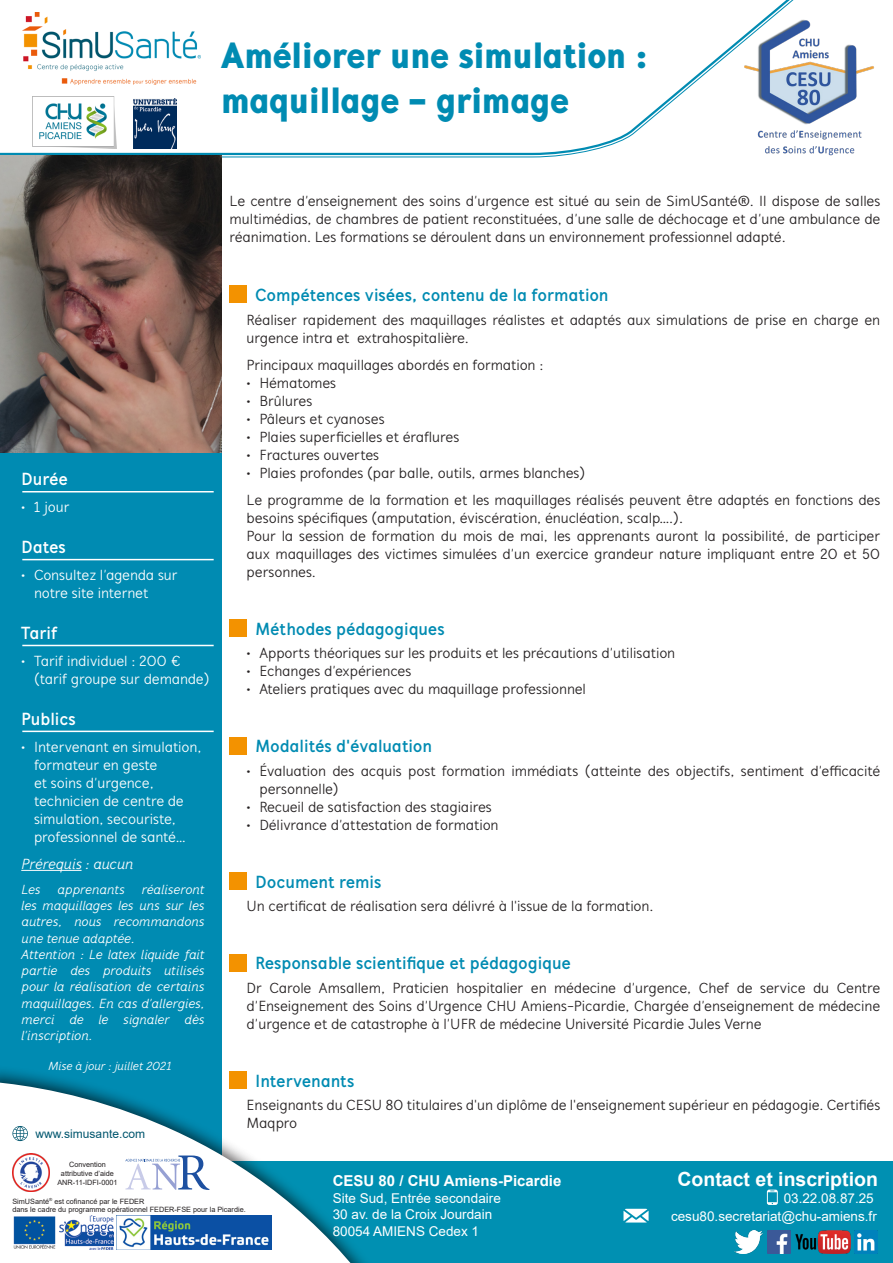
<style>
.page{position:relative;width:893px;height:1263px;background:#fff}
.page>*{position:absolute;margin:0;border:0;box-sizing:border-box;transform-origin:0 0}
.t1{font:900 37.5px/45px "Mucho Sans";letter-spacing:-.01em;color:#008bb2}
.t2{font:700 19.5px "Arial";color:#fff}
.t3{font:700 18px "Mucho Sans";letter-spacing:-.005em;color:#008bb2}
.t4{font:700 18px "Mucho Sans";color:#fff}
.t5{font:15px/18px "Mucho Sans";letter-spacing:-.005em;color:#231f20}
.t6{font:15px/18px "Mucho Sans";letter-spacing:-.01em;color:#fff}
.t7{font:700 15px "Arial";color:#fff}
.t8{font:italic 15px "Mucho Sans";letter-spacing:-.005em;color:#fff}
.t9{font:italic 13.5px/16.2px "Mucho Sans";color:#fff;text-align:justify}
.t10{font:13.5px/16.5px "Arial";color:#fff;text-align:right}
.t11{font:italic 12px "Mucho Sans";color:#fff}
.t12{font:12px "Arial";color:#00566e}
.t13{font:7.35px/8.7px "Arial";color:#231f20;text-align:center}
</style>
<div class="page">
<div style="left:0;top:14px;width:221px;height:1162px;background:#008bb2"></div>
<div style="left:0;top:1161px;width:893px;height:102px;background:#0090b2"></div>
<div style="left:0;top:1064px;width:382px;height:199px;background:#231f20;opacity:.75"></div>
<svg style="left:0;top:1082px;width:370px;height:181px;fill:#fff"></svg>
<img style="left:12px;top:1154px;width:38px;height:37px">
<svg style="left:125px;top:1155px;width:84px;height:35px;background:#d5dded"></svg>
<img style="left:12px;top:1215px;width:45px;height:35px">
<img style="left:59px;top:1215px;width:55px;height:35px">
<img style="left:117px;top:1215px;width:155px;height:35px">
<svg style="left:767px;top:1189px;width:11px;height:16px"></svg>
<svg style="left:623px;top:1209px;width:26px;height:13px"></svg>
<img style="left:12px;top:1126px;width:16px;height:15px">
<img style="left:795px;top:1230px;width:55px;height:23px">
<img style="left:855px;top:1230px;width:23px;height:23px">
<img style="left:734px;top:1230px;width:29px;height:23px">
<img style="left:767px;top:1230px;width:23px;height:23px">
<svg style="left:0;top:0;width:794px;height:156px"></svg>
<img style="left:22px;top:13px;width:178px;height:72px">
<img style="left:33px;top:97px;width:83px;height:51px">
<img style="left:133px;top:99px;width:43px;height:49px">
<img style="left:744px;top:16px;width:130px;height:140px">
<img style="left:0;top:155px;width:221px;height:298px">
<div style="left:230px;top:286px;width:17px;height:17px;background:#f39200"></div>
<div style="left:230px;top:619px;width:17px;height:17px;background:#f39200"></div>
<div style="left:230px;top:737px;width:17px;height:17px;background:#f39200"></div>
<div style="left:230px;top:954px;width:17px;height:17px;background:#f39200"></div>
<div style="left:230px;top:1071px;width:17px;height:17px;background:#f39200"></div>
<hr style="left:22px;top:491px;width:192px;height:1px;background:#fff">
<hr style="left:21px;top:870px;width:61px;height:1px;background:#fff">
<hr style="left:22px;top:731px;width:192px;height:1px;background:#fff">
<div style="left:230px;top:872px;width:17px;height:17px;background:#f39200"></div>
<hr style="left:22px;top:645px;width:192px;height:1px;background:#fff">
<hr style="left:22px;top:559px;width:192px;height:1px;background:#fff">
<p class="t1" style="left:221px;top:32px;width:428px">Améliorer une simulation : maquillage - grimage</p>
<p class="t5" style="left:230px;top:192px;width:652px;text-align:justify">Le centre d’enseignement des soins d’urgence est situé au sein de SimUSanté®. Il dispose de salles multimédias, de chambres de patient reconstituées, d’une salle de déchocage et d’une ambulance de réanimation. Les formations se déroulent dans un environnement professionnel adapté.</p>
<p class="t4" style="left:21px;top:468px;width:48px">Durée</p>
<p class="t6" style="left:21px;top:498px;width:50px">• 1 jour</p>
<p class="t4" style="left:21px;top:536px;width:46px">Dates</p>
<p class="t6" style="left:34px;top:566px;width:145px;text-indent:-13px">• Consultez l’agenda sur notre site internet</p>
<p class="t4" style="left:21px;top:622px;width:38px">Tarif</p>
<p class="t6" style="left:34px;top:652px;width:177px;text-indent:-13px">• Tarif individuel : 200 € (tarif groupe sur demande)</p>
<p class="t4" style="left:21px;top:708px;width:56px">Publics</p>
<p class="t6" style="left:34px;top:738px;width:169px;text-indent:-13px">• Intervenant en simulation, formateur en geste<br>et soins d’urgence, technicien de centre de simulation, secouriste, professionnel de santé…</p>
<p class="t8" style="left:21px;top:855px;width:113px">Prérequis : aucun</p>
<p class="t9" style="left:21px;top:881px;width:20px">Les</p>
<p class="t9" style="left:57px;top:881px;width:69px">apprenants</p>
<p class="t9" style="left:21px;top:881px;width:184px;text-indent:120px">réaliseront les maquillages les uns sur les autres, nous recommandons une tenue adaptée.</p>
<p class="t9" style="left:21px;top:946px;width:184px">Attention : Le latex liquide fait partie des produits utilisés pour la réalisation de certains maquillages. En cas d’allergies, merci de le signaler dès l’inscription.</p>
<p class="t11" style="left:48px;top:1059px;width:125px">Mise à jour : juillet 2021</p>
<p class="t12" style="left:35px;top:1125px;width:111px">www.simusante.com</p>
<p class="t3" style="left:255px;top:284px;width:355px">Compétences visées, contenu de la formation</p>
<p class="t5" style="left:247px;top:311px;width:635px">Réaliser rapidement des maquillages réalistes et adaptés aux simulations de prise en charge en urgence intra et extrahospitalière.</p>
<p class="t5" style="left:247px;top:356px;width:298px">Principaux maquillages abordés en formation :</p>
<p class="t5" style="left:247px;top:374px;width:91px">• Hématomes</p>
<p class="t5" style="left:247px;top:392px;width:67px">• Brûlures</p>
<p class="t5" style="left:247px;top:410px;width:139px">• Pâleurs et cyanoses</p>
<p class="t5" style="left:247px;top:428px;width:214px">• Plaies superficielles et éraflures</p>
<p class="t5" style="left:247px;top:446px;width:134px">• Fractures ouvertes</p>
<p class="t5" style="left:247px;top:464px;width:340px">• Plaies profondes (par balle, outils, armes blanches)</p>
<p class="t5" style="left:247px;top:491px;width:635px">Le programme de la formation et les maquillages réalisés peuvent être adaptés en fonctions des besoins spécifiques (amputation, éviscération, énucléation, scalp….).</p>
<p class="t5" style="left:247px;top:527px;width:635px;text-align:justify">Pour la session de formation du mois de mai, les apprenants auront la possibilité, de participer aux maquillages des victimes simulées d’un exercice grandeur nature impliquant entre 20 et 50 personnes.</p>
<p class="t3" style="left:255px;top:618px;width:191px">Méthodes pédagogiques</p>
<p class="t5" style="left:247px;top:644px;width:430px">• Apports théoriques sur les produits et les précautions d’utilisation</p>
<p class="t5" style="left:247px;top:662px;width:166px">• Echanges d’expériences</p>
<p class="t5" style="left:247px;top:680px;width:341px">• Ateliers pratiques avec du maquillage professionnel</p>
<p class="t3" style="left:255px;top:735px;width:178px">Modalités d'évaluation</p>
<p class="t5" style="left:259px;top:762px;width:622px;text-indent:-13px">• Évaluation des acquis post formation immédiats (atteinte des objectifs, sentiment d’efficacité personnelle)</p>
<p class="t5" style="left:247px;top:798px;width:247px">• Recueil de satisfaction des stagiaires</p>
<p class="t5" style="left:247px;top:816px;width:253px">• Délivrance d’attestation de formation</p>
<p class="t3" style="left:255px;top:871px;width:128px">Document remis</p>
<p class="t5" style="left:247px;top:897px;width:408px">Un certificat de réalisation sera délivré à l'issue de la formation.</p>
<p class="t3" style="left:255px;top:952px;width:317px">Responsable scientifique et pédagogique</p>
<p class="t5" style="left:247px;top:979px;width:635px;text-align:justify">Dr Carole Amsallem, Praticien hospitalier en médecine d’urgence, Chef de service du Centre d’Enseignement des Soins d’Urgence CHU Amiens-Picardie, Chargée d’enseignement de médecine d’urgence et de catastrophe à l’UFR de médecine Université Picardie Jules Verne</p>
<p class="t3" style="left:255px;top:1070px;width:101px">Intervenants</p>
<p class="t5" style="left:247px;top:1096px;width:635px">Enseignants du CESU 80 titulaires d'un diplôme de l'enseignement supérieur en pédagogie. Certifiés<br>Maqpro</p>
<p class="t13" style="left:57px;top:1160px;width:62px">Convention attributive d’aide<br>ANR-11-IDFI-0001</p>
<p class="t13" style="left:12px;top:1197px;width:235px;text-align:left">SimUSanté<sup>®</sup> est cofinancé par le FEDER<br>dans le cadre du programme opérationnel FEDER-FSE pour la Picardie.</p>
<p class="t10" style="left:671px;top:1188px;width:207px;line-height:18.5px">03.22.08.87.25 cesu80.secretariat@chu-amiens.fr</p>
<p class="t2" style="left:677px;top:1165px;width:202px">Contact et inscription</p>
<p class="t7" style="left:333px;top:1170px;width:230px">CESU 80 / CHU Amiens-Picardie</p>
<p class="t10" style="left:333px;top:1189px;width:170px;text-align:left">Site Sud, Entrée secondaire<br>30 av. de la Croix Jourdain<br>80054 AMIENS Cedex 1</p>
</div>
